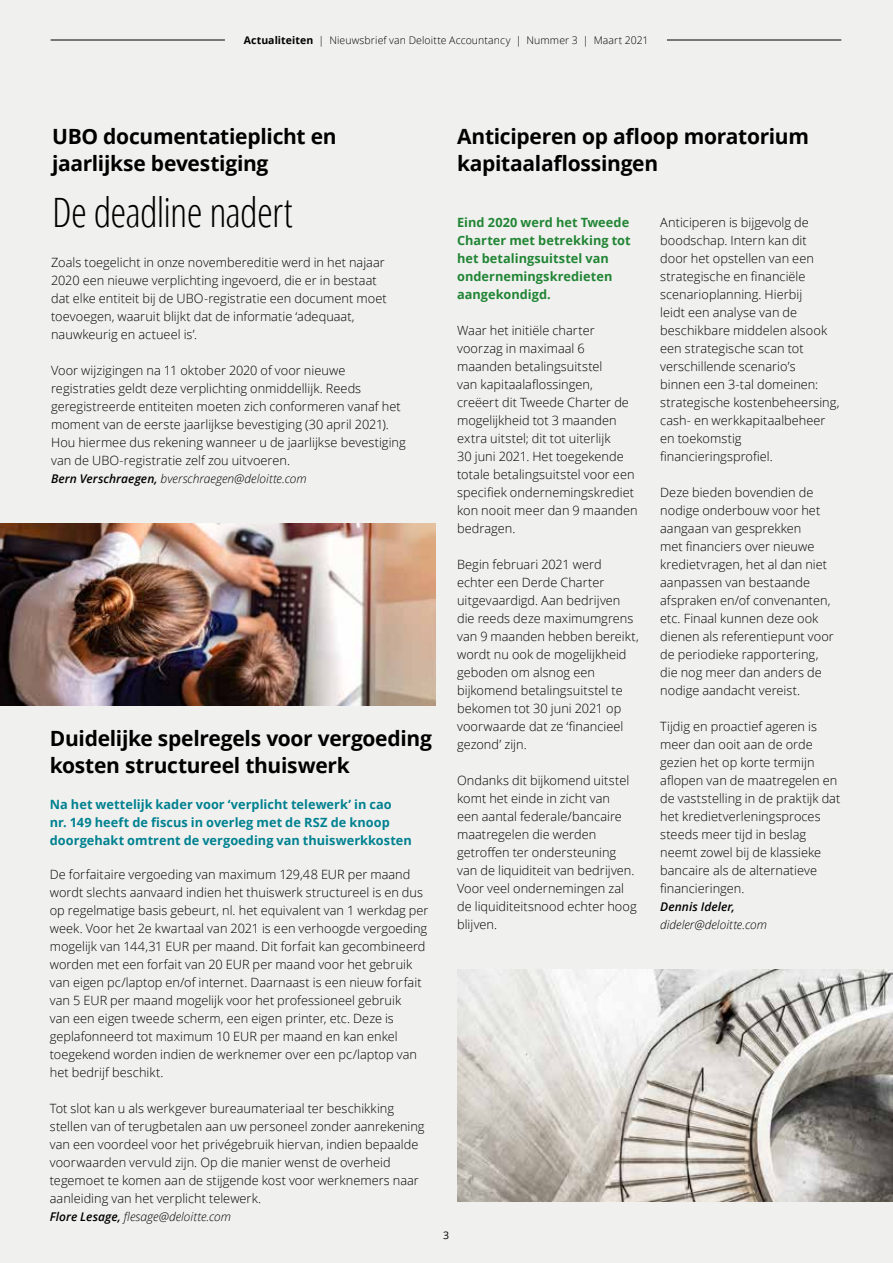
<style>
.page{position:relative;width:893px;height:1263px;background:#f0f0ef}
.page>*{position:absolute;margin:0;border:0;box-sizing:border-box;transform-origin:0 0}
.t1{font:300 40.5px "Open Sans Condensed";letter-spacing:-.02em;color:#000}
.t2{font:700 21px/27px "Open Sans";letter-spacing:-.015em;color:#000}
.t3{font:300 12.75px/18px "Open Sans";color:#000}
.t4{font:700 12.75px/18px "Open Sans";letter-spacing:.005em;color:#008190}
.t5{font:700 12.75px/18px "Open Sans";letter-spacing:.005em;color:#218534}
.t6{font:italic 300 12px "Open Sans";color:#000}
.t7{font:italic 600 12px "Open Sans";letter-spacing:.005em;color:#000}
.t8{font:300 10.5px "Open Sans";letter-spacing:.01em;color:#000}
.t9{font:10.5px "Open Sans";color:#000}
.s1{font-weight:700}
.s2{font-weight:600}
</style>
<div class="page">
<img style="left:457px;top:969px;width:436px;height:233px">
<hr style="left:51px;top:40px;width:174px;height:1px;background:#000">
<hr style="left:667px;top:40px;width:174px;height:1px;background:#000">
<img style="left:0;top:523px;width:436px;height:182px">
<p class="t8" style="left:244px;top:33px;width:406px"><span class="s1">Actualiteiten</span> | Nieuwsbrief van Deloitte Accountancy | Nummer 3 | Maart 2021</p>
<h2 class="t2" style="left:52px;top:122px;width:286px">UBO documentatieplicht en jaarlijkse bevestiging</h2>
<h1 class="t1" style="left:52px;top:185px;width:242px">De deadline nadert</h1>
<p class="t3" style="left:51px;top:253px;width:337px">Zoals toegelicht in onze novembereditie werd in het najaar 2020 een nieuwe verplichting ingevoerd, die er in bestaat dat elke entiteit bij de UBO-registratie een document moet toevoegen, waaruit blijkt dat de informatie ‘adequaat, nauwkeurig en actueel is’.</p>
<p class="t3" style="left:51px;top:361px;width:356px">Voor wijzigingen na 11 oktober 2020 of voor nieuwe registraties geldt deze verplichting onmiddellijk. Reeds geregistreerde entiteiten moeten zich conformeren vanaf het moment van de eerste jaarlijkse bevestiging (30 april 2021).<br>Hou hiermee dus rekening wanneer u de jaarlijkse bevestiging van de UBO-registratie zelf zou uitvoeren.</p>
<p class="t6" style="left:51px;top:470px;width:257px"><span class="s2">Bern Verschraegen,</span> bverschraegen@deloitte.com</p>
<h2 class="t2" style="left:50px;top:724px;width:384px">Duidelijke spelregels voor vergoeding kosten structureel thuiswerk</h2>
<p class="t4" style="left:50px;top:795px;width:364px">Na het wettelijk kader voor ‘verplicht telewerk’ in cao nr. 149 heeft de fiscus in overleg met de RSZ de knoop doorgehakt omtrent de vergoeding van thuiswerkkosten</p>
<p class="t3" style="left:50px;top:865px;width:380px">De forfaitaire vergoeding van maximum 129,48 EUR per maand wordt slechts aanvaard indien het thuiswerk structureel is en dus op regelmatige basis gebeurt, nl. het equivalent van 1 werkdag per week. Voor het 2e kwartaal van 2021 is een verhoogde vergoeding mogelijk van 144,31 EUR per maand. Dit forfait kan gecombineerd worden met een forfait van 20 EUR per maand voor het gebruik van eigen pc/laptop en/of internet. Daarnaast is een nieuw forfait van 5 EUR per maand mogelijk voor het professioneel gebruik<br>van een eigen tweede scherm, een eigen printer, etc. Deze is geplafonneerd tot maximum 10 EUR per maand en kan enkel toegekend worden indien de werknemer over een pc/laptop van het bedrijf beschikt.</p>
<p class="t3" style="left:50px;top:1099px;width:376px">Tot slot kan u als werkgever bureaumateriaal ter beschikking stellen van of terugbetalen aan uw personeel zonder aanrekening van een voordeel voor het privégebruik hiervan, indien bepaalde voorwaarden vervuld zijn. Op die manier wenst de overheid tegemoet te komen aan de stijgende kost voor werknemers naar aanleiding van het verplicht telewerk.</p>
<p class="t6" style="left:50px;top:1208px;width:183px"><span class="s2">Flore Lesage,</span> flesage@deloitte.com</p>
<h2 class="t2" style="left:457px;top:122px;width:353px">Anticiperen op afloop moratorium kapitaalaflossingen</h2>
<p class="t5" style="left:457px;top:213px;width:175px">Eind 2020 werd het Tweede<br>Charter met betrekking tot het betalingsuitstel van ondernemingskredieten aangekondigd.</p>
<p class="t3" style="left:457px;top:321px;width:182px">Waar het initiële charter voorzag in maximaal 6 maanden betalingsuitstel<br>van kapitaalaflossingen, creëert dit Tweede Charter de mogelijkheid tot 3 maanden extra uitstel; dit tot uiterlijk<br>30 juni 2021. Het toegekende totale betalingsuitstel voor een specifiek ondernemingskrediet kon nooit meer dan 9 maanden bedragen.</p>
<p class="t3" style="left:457px;top:555px;width:183px">Begin februari 2021 werd echter een Derde Charter uitgevaardigd. Aan bedrijven die reeds deze maximumgrens van 9 maanden hebben bereikt, wordt nu ook de mogelijkheid geboden om alsnog een bijkomend betalingsuitstel te bekomen tot 30 juni 2021 op voorwaarde dat ze ‘financieel gezond’ zijn.</p>
<p class="t3" style="left:457px;top:771px;width:181px">Ondanks dit bijkomend uitstel komt het einde in zicht van<br>een aantal federale/bancaire maatregelen die werden getroffen ter ondersteuning van de liquiditeit van bedrijven.<br>Voor veel ondernemingen zal de liquiditeitsnood echter hoog blijven.</p>
<p class="t3" style="left:660px;top:213px;width:181px">Anticiperen is bijgevolg de boodschap. Intern kan dit<br>door het opstellen van een strategische en financiële scenarioplanning. Hierbij<br>leidt een analyse van de beschikbare middelen alsook een strategische scan tot verschillende scenario’s<br>binnen een 3-tal domeinen: strategische kostenbeheersing, cash- en werkkapitaalbeheer en toekomstig financieringsprofiel.</p>
<p class="t3" style="left:660px;top:483px;width:175px">Deze bieden bovendien de nodige onderbouw voor het aangaan van gesprekken<br>met financiers over nieuwe kredietvragen, het al dan niet aanpassen van bestaande afspraken en/of convenanten, etc. Finaal kunnen deze ook dienen als referentiepunt voor de periodieke rapportering, die nog meer dan anders de nodige aandacht vereist.</p>
<p class="t3" style="left:660px;top:717px;width:182px">Tijdig en proactief ageren is meer dan ooit aan de orde gezien het op korte termijn aflopen van de maatregelen en de vaststelling in de praktijk dat het kredietverleningsproces steeds meer tijd in beslag neemt zowel bij de klassieke bancaire als de alternatieve financieringen.</p>
<p class="t7" style="left:660px;top:898px;width:76px">Dennis Ideler,</p>
<p class="t6" style="left:660px;top:916px;width:108px">dideler@deloitte.com</p>
<p class="t9" style="left:443px;top:1228px;width:8px">3</p>
</div>
